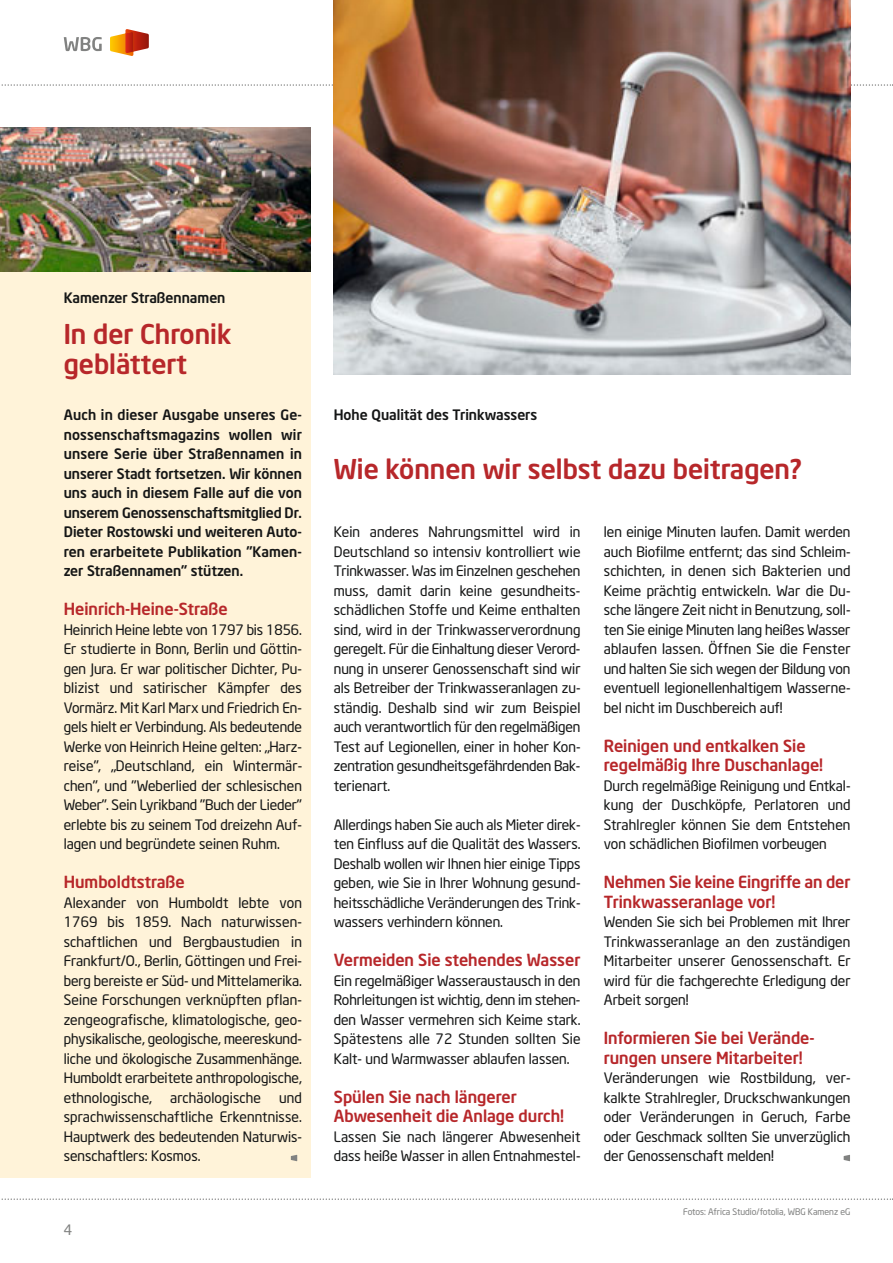
<style>
.page{position:relative;width:893px;height:1263px;background:#fff}
.page>*{position:absolute;margin:0;border:0;box-sizing:border-box;transform-origin:0 0}
.t1{font:500 27px/30px "Neo Sans Intel";color:#b7272a}
.t2{font:500 16.5px/19.5px "Neo Sans Intel";color:#b7272a}
.t3{font:14.25px/19.5px "Neo Sans Intel";color:#151616;text-align:justify}
.t4{font:500 14.25px/19.5px "Neo Sans Intel";color:#151616;text-align:justify}
.t5{font:14.25px "Neo Sans Intel";color:#818281}
.t6{font:9px "Neo Sans Intel";color:#818281}
</style>
<div class="page">
<svg style="left:1px;top:84px;width:892px;height:2px"></svg>
<svg style="left:1px;top:1198px;width:892px;height:2px"></svg>
<svg style="left:110px;top:29px;width:39px;height:27px"></svg>
<svg style="left:64px;top:37px;width:38px;height:14px"></svg>
<svg style="left:844px;top:1155px;width:6px;height:6px"></svg>
<div style="left:0;top:128px;width:310px;height:1050px;background:#fff3d9"></div>
<svg style="left:291px;top:1155px;width:6px;height:6px"></svg>
<img style="left:0;top:128px;width:310px;height:143px">
<img style="left:334px;top:0;width:516px;height:374px">
<p class="t4" style="left:64px;top:289px;width:163px">Kamenzer Straßennamen</p>
<h1 class="t1" style="left:64px;top:321px;width:169px">In der Chronik geblättert</h1>
<p class="t4" style="left:64px;top:406px;width:240px">Auch in dieser Ausgabe unseres Ge&shy;nossenschaftsmagazins wollen wir unsere Serie über Straßennamen in unserer Stadt fortsetzen. Wir können uns auch in diesem Falle auf die von unserem Genossenschaftsmitglied Dr.<br>Dieter Rostowski und weiteren Auto&shy;ren erarbeitete Publikation "Kamen&shy;zer Straßennamen" stützen.</p>
<p class="t2" style="left:64px;top:601px;width:165px">Heinrich-Heine-Straße</p>
<p class="t3" style="left:64px;top:621px;width:240px">Heinrich Heine lebte von 1797 bis 1856.<br>Er studierte in Bonn, Berlin und Göttin&shy;gen Jura. Er war politischer Dichter, Pu&shy;blizist und satirischer Kämpfer des Vormärz. Mit Karl Marx und Friedrich En&shy;gels hielt er Verbindung. Als bedeutende Werke von Heinrich Heine gelten: „Harz&shy;reise", „Deutsch land, ein Wintermär&shy;chen", und "Weberlied der schlesischen Weber". Sein Lyrikband "Buch der Lieder" erlebte bis zu seinem Tod dreizehn Auf&shy;lagen und begründete seinen Ruhm.</p>
<p class="t2" style="left:64px;top:874px;width:123px">Humboldtstraße</p>
<p class="t3" style="left:64px;top:894px;width:240px">Alexander von Humboldt lebte von 1769 bis 1859. Nach naturwissen&shy;schaftlichen und Bergbaustudien in Frankfurt/O., Berlin, Göttingen und Frei&shy;berg bereiste er Süd- und Mittelamerika.<br>Seine Forschungen verknüpften pflan&shy;zengeografische, klimatologische, geo&shy;physikalische, geo logische, meereskund - liche und ökologische Zusammenhänge.<br>Humboldt erarbeitete anthropologische, ethnologische,</p>
<p class="t3" style="left:170px;top:1089px;width:92px">archäologische</p>
<p class="t3" style="left:64px;top:1089px;width:240px;text-indent:215px">und sprachwissenschaftliche Erkenntnisse.<br>Hauptwerk des bedeutenden Naturwis&shy;senschaftlers: Kosmos.</p>
<p class="t5" style="left:64px;top:1224px;width:10px">4</p>
<p class="t4" style="left:334px;top:406px;width:205px">Hohe Qualität des Trinkwassers</p>
<h1 class="t1" style="left:334px;top:456px;width:469px">Wie können wir selbst dazu beitragen?</h1>
<p class="t3" style="left:334px;top:523px;width:248px">Kein anderes Nahrungsmittel wird in Deutschland so intensiv kontrolliert wie Trinkwasser. Was im Einzelnen geschehen muss, damit darin keine gesundheits&shy;schädlichen Stoffe und Keime enthalten sind, wird in der Trinkwasserverordnung geregelt. Für die Einhaltung dieser Verord&shy;nung in unserer Genos senschaft sind wir als Betreiber der Trinkwasseranlagen zu&shy;ständig. Deshalb sind wir zum Beispiel auch verantwortlich für den regelmäßigen Test auf Legionellen, einer in hoher Kon&shy;zentration gesundheitsgefährdenden Ba k - terienart.</p>
<p class="t3" style="left:334px;top:816px;width:248px">Allerdings haben Sie auch als Mieter direk&shy;ten Einfluss auf die Qualität des Wassers.<br>Deshalb wollen wir Ihnen hier einige Tipps geben, wie Sie in Ihrer Wohnung gesund&shy;heitsschädliche Veränderungen des Trink&shy;wassers verhindern können.</p>
<p class="t2" style="left:334px;top:952px;width:248px">Vermeiden Sie stehendes Wasser</p>
<p class="t3" style="left:334px;top:972px;width:248px">Ein regelmäßiger Wasseraustausch in den Rohrleitungen ist wichtig, denn im stehen&shy;den Wasser vermehren sich Keime stark.<br>Spätestens alle 72 Stunden sollten Sie Kalt- und Warmwasser ablaufen lassen.</p>
<p class="t2" style="left:334px;top:1088px;width:232px">Spülen Sie nach längerer<br>Abwesenheit die Anlage durch!</p>
<p class="t3" style="left:334px;top:1128px;width:248px">Lassen Sie nach längerer Abwesenheit dass heiße Wasser in allen Entnahmestel-</p>
<p class="t3" style="left:604px;top:523px;width:248px">len einige Minuten laufen. Damit werden auch Biofilme entfernt; das sind Schleim&shy;schichten, in denen sich Bakterien und Keime prächtig entwickeln. War die Du&shy;sche längere Zeit nicht in Benutzung, soll&shy;ten Sie einige Minuten lang heißes Wasser ablaufen lassen. Öffnen Sie die Fenster und halten Sie sich wegen der Bildung von eventuell legionellenhaltigem Wasserne&shy;bel nicht im Duschbereich auf!</p>
<p class="t2" style="left:604px;top:737px;width:221px">Reinigen und entkalken Sie regelmäßig Ihre Duschanlage!</p>
<p class="t3" style="left:604px;top:777px;width:248px">Durch regelmäßige Reinigung und Entkal&shy;kung der Duschköpfe, Perlatoren und Strahlregler können Sie dem Entstehen von schädlichen Biofilmen vorbeugen</p>
<p class="t2" style="left:604px;top:874px;width:248px">Nehmen Sie keine Eingriffe an der<br>Trinkwasseranlage vor!</p>
<p class="t3" style="left:604px;top:913px;width:248px">Wenden Sie sich bei Problemen mit Ihrer Trinkwasseranlage an den zuständigen Mitarbeiter unserer Genossenschaft. Er wird für die fachgerechte Erledigung der Arbeit sorgen!</p>
<p class="t2" style="left:604px;top:1030px;width:212px">Informieren Sie bei Verände&shy;rungen unsere Mitarbeiter!</p>
<p class="t3" style="left:604px;top:1069px;width:248px">Veränderungen wie Rostbildung, ver&shy;kalkte Strahlregler, Druckschwankungen oder Veränderungen in Geruch, Farbe oder Geschmack sollten Sie unverzüglich der Genossenschaft melden!</p>
<p class="t6" style="left:683px;top:1208px;width:169px">Fotos: Africa Studio/fotolia, WBG Kamenz eG</p>
</div>
